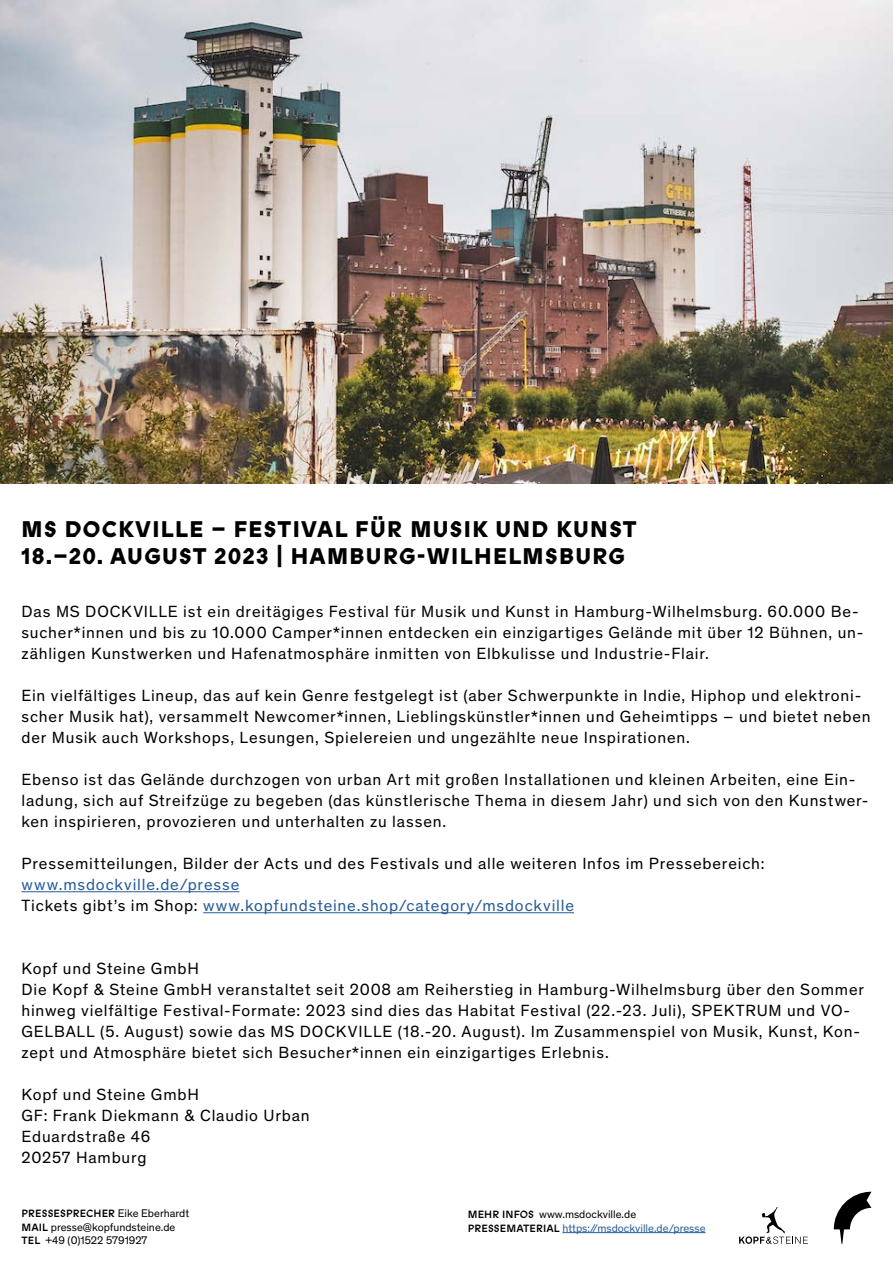
<style>
.page{position:relative;width:893px;height:1263px;background:#fff}
.page>*{position:absolute;margin:0;border:0;box-sizing:border-box;transform-origin:0 0}
.t1{font:800 22.65px/26.7px "Prophet";letter-spacing:.06em;color:#000}
.t2{font:16.5px/21px "Theinhardt";letter-spacing:.05em;color:#000}
.t3{font:16.5px/21px "Theinhardt";letter-spacing:.05em;color:#275b9b}
.t4{font:11.25px/13.5px "Theinhardt";color:#275b9b}
.t5{font:11.25px/13.5px "Theinhardt";color:#000}
.t6{font:500 10.5px "Prophet";letter-spacing:.01em;color:#000}
.s1{color:#000}
.s2{font-family:"Theinhardt";font-weight:400;font-size:11.25px}
.s3{font-family:"Prophet";font-weight:500;font-size:10.5px}
.s4{font-family:"Prophet";font-weight:500;font-size:10.5px;color:#000}
</style>
<div class="page">
<img style="left:0;top:0;width:893px;height:484px">
<hr style="left:22px;top:891px;width:217px;height:1px;background:#275b9b">
<hr style="left:203px;top:912px;width:371px;height:1px;background:#275b9b">
<svg style="left:834px;top:1192px;width:37px;height:52px"></svg>
<svg style="left:739px;top:1207px;width:69px;height:37px"></svg>
<hr style="left:562px;top:1232px;width:144px;height:1px;background:#275b9b">
<h1 class="t1" style="left:22px;top:515px;width:617px">MS DOCKVILLE – FESTIVAL FÜR MUSIK UND KUNST<br>18.–20. AUGUST 2023 | HAMBURG-WILHELMSBURG</h1>
<p class="t2" style="left:22px;top:600px;width:843px">Das MS DOCKVILLE ist ein dreitägiges Festival für Musik und Kunst in Hamburg-Wilhelmsburg. 60.000 Be&shy;sucher*innen und bis zu 10.000 Camper*innen entdecken ein einzigartiges Gelände mit über 12 Bühnen, un&shy;zähligen Kunstwerken und Hafenatmosphäre inmitten von Elbkulisse und Industrie-Flair.</p>
<p class="t2" style="left:22px;top:684px;width:851px">Ein vielfältiges Lineup, das auf kein Genre festgelegt ist (aber Schwerpunkte in Indie, Hiphop und elektroni&shy;scher Musik hat), versammelt Newcomer*innen, Lieblingskünstler*innen und Geheimtipps – und bietet neben der Musik auch Workshops, Lesungen, Spielereien und ungezählte neue Inspirationen.</p>
<p class="t2" style="left:22px;top:768px;width:848px">Ebenso ist das Gelände durchzogen von urban Art mit großen Installationen und kleinen Arbeiten, eine Ein&shy;ladung, sich auf Streifzüge zu begeben (das künstlerische Thema in diesem Jahr) und sich von den Kunstwer&shy;ken inspirieren, provozieren und unterhalten zu lassen.</p>
<p class="t2" style="left:22px;top:852px;width:745px">Pressemitteilungen, Bilder der Acts und des Festivals und alle weiteren Infos im Pressebereich:</p>
<p class="t3" style="left:22px;top:873px;width:554px">www.msdockville.de/presse<br><span class="s1">Tickets gibt’s im Shop:</span> www.kopfundsteine.shop/category/msdockville</p>
<p class="t2" style="left:22px;top:957px;width:844px">Kopf und Steine GmbH<br>Die Kopf &amp; Steine GmbH veranstaltet seit 2008 am Reiherstieg in Hamburg-Wilhelmsburg über den Sommer hinweg vielfältige Festival-Formate: 2023 sind dies das Habitat Festival (22.-23. Juli), SPEKTRUM und VO-GELBALL (5. August) sowie das MS DOCKVILLE (18.-20. August). Im Zusammenspiel von Musik, Kunst, Kon&shy;zept und Atmosphäre bietet sich Besucher*innen ein einzigartiges Erlebnis.</p>
<p class="t2" style="left:22px;top:1083px;width:290px">Kopf und Steine GmbH<br>GF: Frank Diekmann &amp; Claudio Urban<br>Eduardstraße 46<br>20257 Hamburg</p>
<p class="t6" style="left:22px;top:1206px;width:169px">PRESSESPRECHER <span class="s2">Eike Eberhardt</span></p>
<p class="t5" style="left:22px;top:1220px;width:155px"><span class="s3">MAIL</span> presse@kopfundsteine.de<br><span class="s3">TEL</span> +49 (0)1522 5791927</p>
<p class="t4" style="left:468px;top:1207px;width:239px"><span class="s4">MEHR INFOS</span> <span class="s1">www.msdockville.de<br></span><span class="s4">PRESSEMATERIAL</span> https://msdockville.de/presse</p>
</div>
